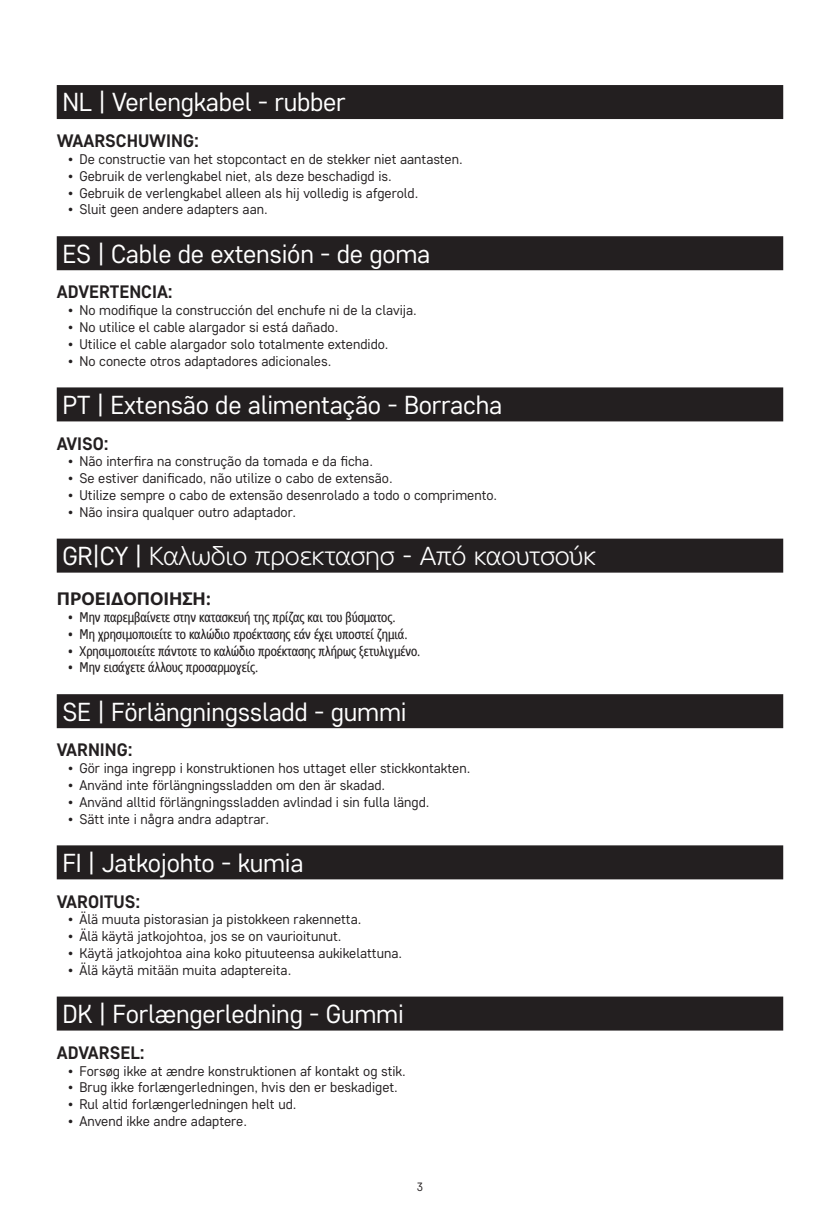
<style>
.page{position:relative;width:840px;height:1219px;background:#fff}
.page>*{position:absolute;margin:0;border:0;box-sizing:border-box;transform-origin:0 0}
.t1{font:26px "Core Sans D35";letter-spacing:-.01em;color:#fff}
.t2{font:300 26px "Core Sans NR35";letter-spacing:-.01em;color:#fff}
.t3{font:700 18px "Core Sans D55";color:#231f20}
.t4{font:700 18px "Core Sans NR65";color:#231f20}
.t5{font:14px "Core Sans D35";color:#231f20}
.t6{font:14px "Core Sans NR47 Cn";color:#231f20}
.t7{font:12px "Core Sans D35";color:#231f20}
.s1{font-family:"Core Sans D35";font-weight:400}
</style>
<div class="page">
<div style="left:57px;top:85px;width:725px;height:34px;background:#231f20"></div>
<div style="left:57px;top:236px;width:725px;height:34px;background:#231f20"></div>
<div style="left:57px;top:387px;width:725px;height:34px;background:#231f20"></div>
<div style="left:57px;top:539px;width:725px;height:34px;background:#231f20"></div>
<div style="left:57px;top:694px;width:725px;height:34px;background:#231f20"></div>
<div style="left:57px;top:845px;width:725px;height:34px;background:#231f20"></div>
<div style="left:57px;top:996px;width:725px;height:34px;background:#231f20"></div>
<h1 class="t1" style="left:62px;top:86px;width:285px">NL | Verlengkabel - rubber</h1>
<p class="t3" style="left:57px;top:129px;width:144px">WAARSCHUWING:</p>
<p class="t5" style="left:68px;top:150px;width:396px">• De constructie van het stopcontact en de stekker niet aantasten.</p>
<p class="t5" style="left:68px;top:167px;width:325px">• Gebruik de verlengkabel niet, als deze beschadigd is.</p>
<p class="t5" style="left:68px;top:184px;width:351px">• Gebruik de verlengkabel alleen als hij volledig is afgerold.</p>
<p class="t5" style="left:68px;top:200px;width:201px">• Sluit geen andere adapters aan.</p>
<h1 class="t1" style="left:62px;top:237px;width:369px">ES | Cable de extensión - de goma</h1>
<p class="t3" style="left:57px;top:280px;width:117px">ADVERTENCIA:</p>
<p class="t5" style="left:68px;top:301px;width:350px">• No modifique la construcción del enchufe ni de la clavija.</p>
<p class="t5" style="left:68px;top:318px;width:271px">• No utilice el cable alargador si está dañado.</p>
<p class="t5" style="left:68px;top:335px;width:322px">• Utilice el cable alargador solo totalmente extendido.</p>
<p class="t5" style="left:68px;top:352px;width:265px">• No conecte otros adaptadores adicionales.</p>
<h1 class="t1" style="left:62px;top:388px;width:441px">PT | Extensão de alimentação - Borracha</h1>
<p class="t3" style="left:57px;top:431px;width:53px">AVISO:</p>
<p class="t5" style="left:68px;top:452px;width:306px">• Não interfira na construção da tomada e da ficha.</p>
<p class="t5" style="left:68px;top:469px;width:326px">• Se estiver danificado, não utilize o cabo de extensão.</p>
<p class="t5" style="left:68px;top:486px;width:430px">• Utilize sempre o cabo de extensão desenrolado a todo o comprimento.</p>
<p class="t5" style="left:68px;top:503px;width:229px">• Não insira qualquer outro adaptador.</p>
<h1 class="t2" style="left:62px;top:539px;width:535px"><span class="s1">GR|CY |</span> Καλωδιο προεκτασησ - Από καουτσούκ</h1>
<p class="t4" style="left:57px;top:587px;width:156px">ΠΡΟΕΙΔΟΠΟΙΗΣΗ:</p>
<p class="t6" style="left:68px;top:608px;width:329px">• Μην παρεμβαίνετε στην κατασκευή της πρίζας και του βύσματος.</p>
<p class="t6" style="left:68px;top:625px;width:341px">• Μη χρησιμοποιείτε το καλώδιο προέκτασης εάν έχει υποστεί ζημιά.</p>
<p class="t6" style="left:68px;top:641px;width:353px">• Χρησιμοποιείτε πάντοτε το καλώδιο προέκτασης πλήρως ξετυλιγμένο.</p>
<p class="t6" style="left:68px;top:658px;width:192px">• Μην εισάγετε άλλους προσαρμογείς.</p>
<h1 class="t1" style="left:62px;top:695px;width:345px">SE | Förlängningssladd - gummi</h1>
<p class="t3" style="left:57px;top:738px;width:77px">VARNING:</p>
<p class="t5" style="left:68px;top:759px;width:403px">• Gör inga ingrepp i konstruktionen hos uttaget eller stickkontakten.</p>
<p class="t5" style="left:68px;top:776px;width:318px">• Använd inte förlängningssladden om den är skadad.</p>
<p class="t5" style="left:68px;top:793px;width:363px">• Använd alltid förlängningssladden avlindad i sin fulla längd.</p>
<p class="t5" style="left:68px;top:810px;width:202px">• Sätt inte i några andra adaptrar.</p>
<h1 class="t1" style="left:62px;top:846px;width:242px">FI | Jatkojohto - kumia</h1>
<p class="t3" style="left:57px;top:889px;width:85px">VAROITUS:</p>
<p class="t5" style="left:68px;top:910px;width:295px">• Älä muuta pistorasian ja pistokkeen rakennetta.</p>
<p class="t5" style="left:68px;top:927px;width:275px">• Älä käytä jatkojohtoa, jos se on vaurioitunut.</p>
<p class="t5" style="left:68px;top:944px;width:335px">• Käytä jatkojohtoa aina koko pituuteensa aukikelattuna.</p>
<p class="t5" style="left:68px;top:961px;width:225px">• Älä käytä mitään muita adaptereita.</p>
<h1 class="t1" style="left:62px;top:997px;width:343px">DK | Forlængerledning - Gummi</h1>
<p class="t3" style="left:57px;top:1041px;width:89px">ADVARSEL:</p>
<p class="t5" style="left:68px;top:1061px;width:339px">• Forsøg ikke at ændre konstruktionen af kontakt og stik.</p>
<p class="t5" style="left:68px;top:1078px;width:331px">• Brug ikke forlængerledningen, hvis den er beskadiget.</p>
<p class="t5" style="left:68px;top:1095px;width:230px">• Rul altid forlængerledningen helt ud.</p>
<p class="t5" style="left:68px;top:1112px;width:180px">• Anvend ikke andre adaptere.</p>
<p class="t7" style="left:416px;top:1179px;width:8px">3</p>
</div>
